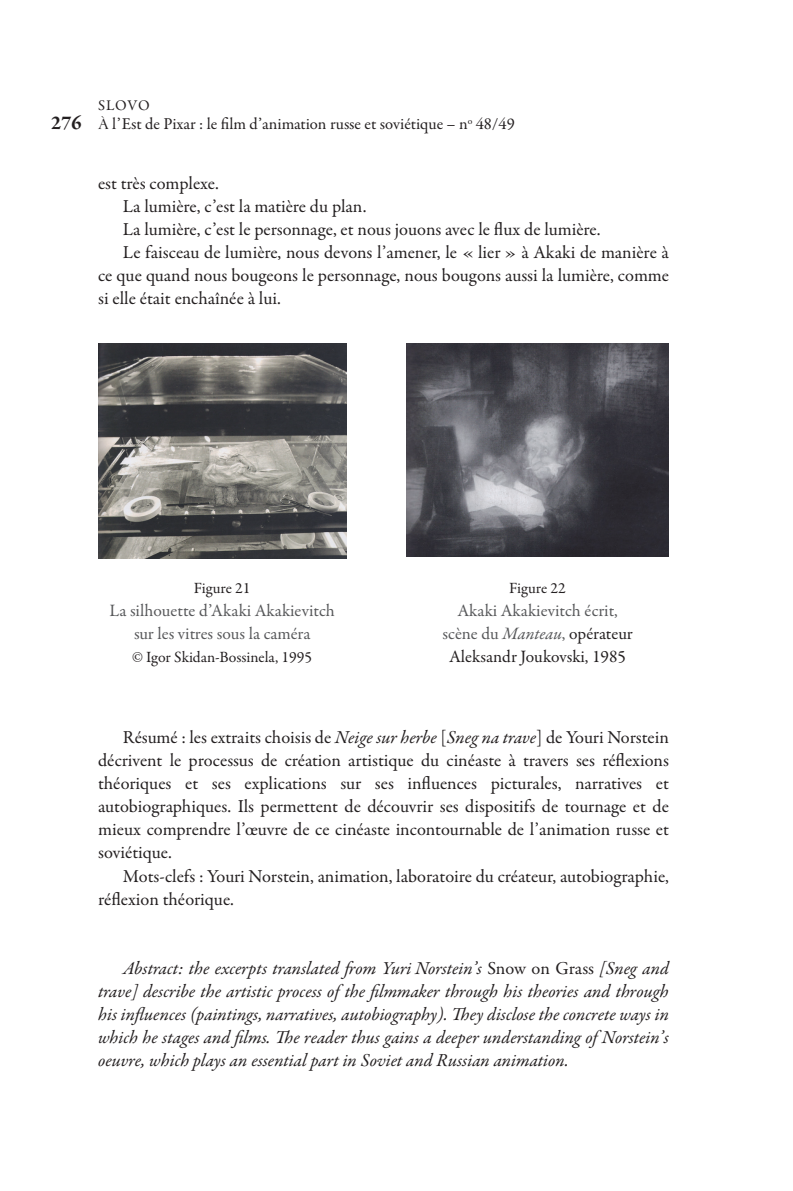
<style>
.page{position:relative;width:793px;height:1191px;background:#fff}
.page>*{position:absolute;margin:0;border:0;box-sizing:border-box;transform-origin:0 0}
.t1{font:700 20.12px "Garamond Premr Pro";color:#231f20}
.t2{font:18.38px/23.1px "Garamond Premr Pro";letter-spacing:.01em;color:#231f20;text-align:justify}
.t3{font:italic 18.38px/23.1px "Garamond Premr Pro";color:#231f20;text-align:justify}
.t4{font:17.5px/23.1px "Garamond Premr Pro";color:#231f20;text-align:center}
.t5{font:17.5px/23.1px "Garamond Premr Pro";color:#57585a;text-align:center}
.t6{font:16.62px "Garamond Premr Pro";color:#231f20}
.t7{font:15.75px "Garamond Premr Pro";color:#231f20}
.t8{font:14.88px "Garamond Premr Pro";letter-spacing:.05em;color:#231f20}
.s1{font-family:"Garamond Premr Pro Disp"}
.s2{color:#57585a}
.s3{font-style:italic;color:#57585a}
.s4{font-style:italic}
.s5{font-style:normal}
</style>
<div class="page">
<img style="left:98px;top:343px;width:248px;height:215px">
<img style="left:406px;top:343px;width:263px;height:213px">
<p class="t1" style="left:51px;top:114px;width:32px">276</p>
<p class="t8" style="left:98px;top:99px;width:53px">SLOVO</p>
<p class="t6" style="left:98px;top:117px;width:418px"><span class="s1">À</span> l’Est de Pixar : le film d’animation russe et soviétique – n<sup>o</sup> 48/49</p>
<p class="t2" style="left:98px;top:173px;width:122px">est très complexe.</p>
<p class="t2" style="left:123px;top:196px;width:245px">La lumière, c’est la matière du plan.</p>
<p class="t2" style="left:123px;top:219px;width:479px">La lumière, c’est le personnage, et nous jouons avec le flux de lumière.</p>
<p class="t2" style="left:123px;top:242px;width:547px">Le faisceau de lumière, nous devons l’amener, le « lier » à Akaki de manière à</p>
<p class="t2" style="left:98px;top:265px;width:572px">ce que quand nous bougeons le personnage, nous bougons aussi la lumière, comme</p>
<p class="t2" style="left:98px;top:288px;width:184px">si elle était enchaînée à lui.</p>
<p class="t7" style="left:194px;top:581px;width:58px">Figure 21</p>
<p class="t5" style="left:110px;top:600px;width:227px">La silhouette d’Akaki Akakievitch sur les vitres sous la caméra</p>
<p class="t7" style="left:132px;top:650px;width:181px">© Igor Skidan-Bossinela, 1995</p>
<p class="t7" style="left:509px;top:581px;width:58px">Figure 22</p>
<p class="t4" style="left:442px;top:600px;width:192px"><span class="s2">Akaki Akakievitch écrit, scène du</span> <span class="s3">Manteau</span><span class="s2">,</span> opérateur<br>Aleksandr Joukovski, 1985</p>
<p class="t2" style="left:98px;top:727px;width:572px;text-indent:25px">Résumé : les extraits choisis de <span class="s4">Neige sur herbe</span> [<span class="s4">Sneg na trave</span>] de Youri Norstein décrivent le processus de création artistique du cinéaste à travers ses réflexions théoriques et ses explications sur ses influences picturales, narratives et autobiographiques. Ils permettent de découvrir ses dispositifs de tournage et de mieux comprendre l’œuvre de ce cinéaste incontournable de l’animation russe et soviétique.</p>
<p class="t2" style="left:98px;top:866px;width:572px;text-indent:25px">Mots-clefs : Youri Norstein, animation, laboratoire du créateur, autobiographie, réflexion théorique.</p>
<p class="t3" style="left:98px;top:958px;width:572px;text-indent:25px">Abstract: the excerpts translated from Yuri Norstein’s <span class="s5">Snow on Grass</span> [Sneg and trave] describe the artistic process of the filmmaker through his theories and through his influences (paintings, narratives, autobiography). They disclose the concrete ways in which he stages and films. The reader thus gains a deeper understanding of Norstein’s oeuvre, which plays an essential part in Soviet and Russian animation.</p>
</div>
